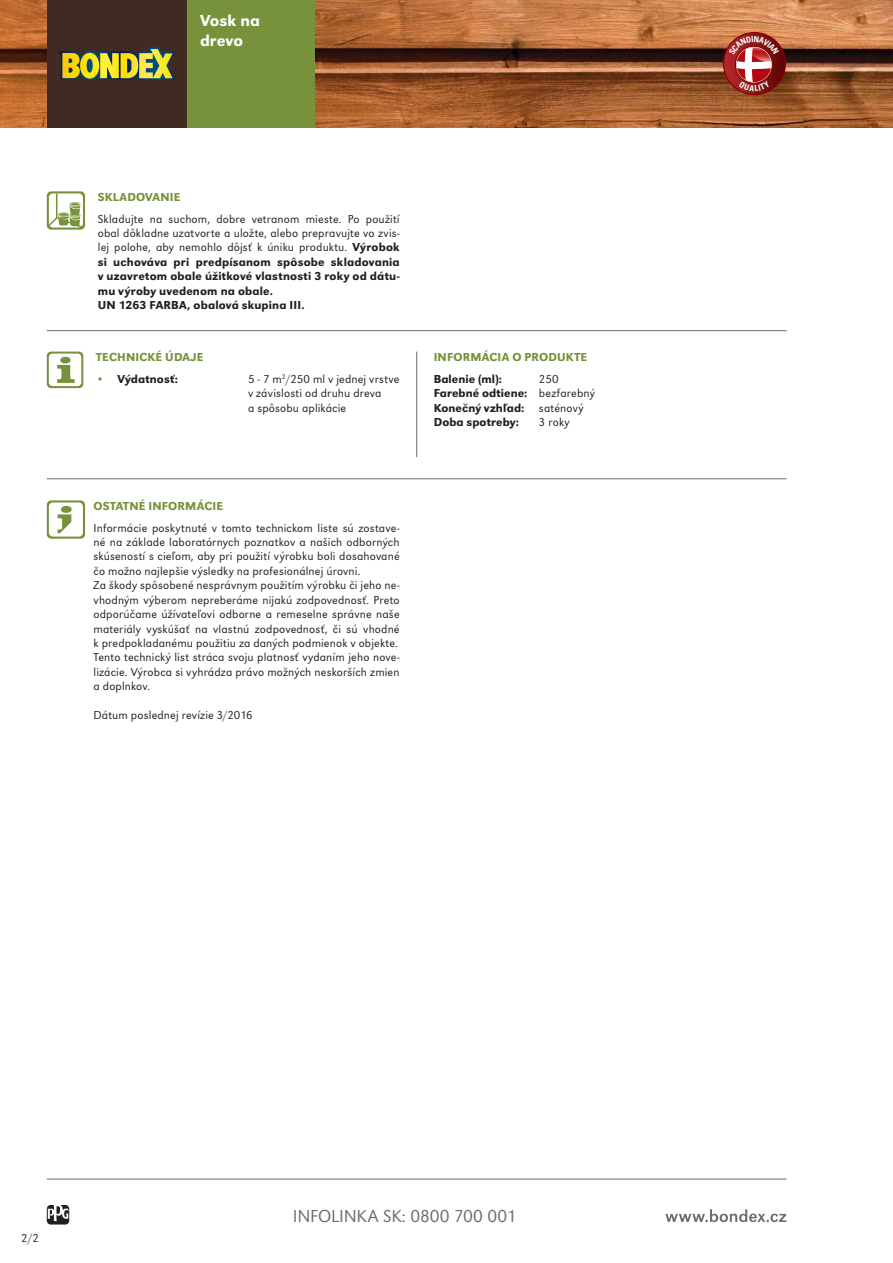
<style>
.page{position:relative;width:893px;height:1263px;background:#fff}
.page>*{position:absolute;margin:0;border:0;box-sizing:border-box;transform-origin:0 0}
.t1{font:300 18px "URW Grotesk TCE";letter-spacing:-.005em;color:#6d6b6d}
.t2{font:500 16.5px/19.8px "URW Grotesk TCE";color:#fff}
.t3{font:300 12px/14.4px "URW Grotesk TCE";letter-spacing:.01em;color:#241f1f}
.t4{font:500 12px/14.4px "URW Grotesk TCE";letter-spacing:.015em;color:#241f1f}
.t5{font:500 12px "URW Grotesk TCE";letter-spacing:.015em;color:#77923a}
.s1{font-weight:300}
.s2{color:#77923a}
</style>
<div class="page">
<img style="left:0;top:0;width:893px;height:128px">
<hr style="left:47px;top:1179px;width:740px;height:1px;background:#6d6b6d">
<svg style="left:47px;top:1205px;width:22px;height:19px"></svg>
<svg style="left:665px;top:1209px;width:121px;height:13px"></svg>
<svg style="left:47px;top:500px;width:38px;height:39px"></svg>
<hr style="left:47px;top:330px;width:740px;height:1px;background:#6d6b6d">
<svg style="left:47px;top:352px;width:36px;height:36px"></svg>
<hr style="left:416px;top:352px;width:1px;height:105px;background:#6d6b6d">
<hr style="left:47px;top:478px;width:740px;height:1px;background:#6d6b6d">
<div style="left:47px;top:0;width:140px;height:128px;background:#422921"></div>
<svg style="left:59px;top:47px;width:116px;height:32px"></svg>
<div style="left:187px;top:0;width:128px;height:128px;background:#77923a"></div>
<svg style="left:47px;top:191px;width:38px;height:39px"></svg>
<svg style="left:723px;top:32px;width:63px;height:63px;background:#a4413a"></svg>
<h2 class="t2" style="left:200px;top:10px;width:61px">Vosk na drevo</h2>
<p class="t5" style="left:98px;top:190px;width:84px">SKLADOVANIE</p>
<p class="t4" style="left:98px;top:211px;width:303px"><span class="s1">Skladujte na suchom, dobre vetranom mieste. Po použití obal dôkladne uzatvorte a uložte, alebo prepravujte vo zvis&shy;lej polohe, aby nemohlo dôjsť k úniku produktu.</span> Výrobok si uchováva pri predpísanom spôsobe skladovania v uzavretom obale úžitkové vlastnosti 3 roky od dátu&shy;mu výroby uvedenom na obale.<br>UN 1263 FARBA, obalová skupina III.</p>
<p class="t5" style="left:96px;top:350px;width:109px">TECHNICKÉ ÚDAJE</p>
<p class="t4" style="left:96px;top:372px;width:83px"><span class="s2">•</span> Výdatnosť:</p>
<p class="t3" style="left:248px;top:372px;width:153px">5 - 7 m<sup>2</sup>/250 ml v jednej vrstve v závislosti od druhu dreva<br>a spôsobu aplikácie</p>
<p class="t5" style="left:94px;top:499px;width:131px">OSTATNÉ INFORMÁCIE</p>
<p class="t3" style="left:94px;top:520px;width:308px">Informácie poskytnuté v tomto technickom liste sú zostave&shy;né na základe laboratórnych poznatkov a našich odborných skúseností s cieľom, aby pri použití výrobku boli dosahované čo možno najlepšie výsledky na profesionálnej úrovni.<br>Za škody spôsobené nesprávnym použitím výrobku či jeho ne&shy;vhodným výberom nepreberáme nijakú zodpovednosť. Preto odporúčame úžívateľovi odborne a remeselne správne naše materiály vyskúšať na vlastnú zodpovednosť, či sú vhodné k predpokladanému použitiu za daných podmienok v objekte.<br>Tento technický list stráca svoju platnosť vydaním jeho nove&shy;lizácie. Výrobca si vyhrádza právo možných neskorších zmien a doplnkov.</p>
<p class="t3" style="left:94px;top:708px;width:161px">Dátum poslednej revízie 3/2016</p>
<p class="t5" style="left:434px;top:350px;width:155px">INFORMÁCIA O PRODUKTE</p>
<p class="t4" style="left:434px;top:372px;width:95px">Balenie (ml):<br>Farebné odtiene:<br>Konečný vzhľad:<br>Doba spotreby:</p>
<p class="t3" style="left:539px;top:372px;width:57px">250 bezfarebný saténový<br>3 roky</p>
<p class="t3" style="left:21px;top:1231px;width:19px">2/2</p>
<h1 class="t1" style="left:293px;top:1206px;width:225px">INFOLINKA SK: 0800 700 001</h1>
</div>
